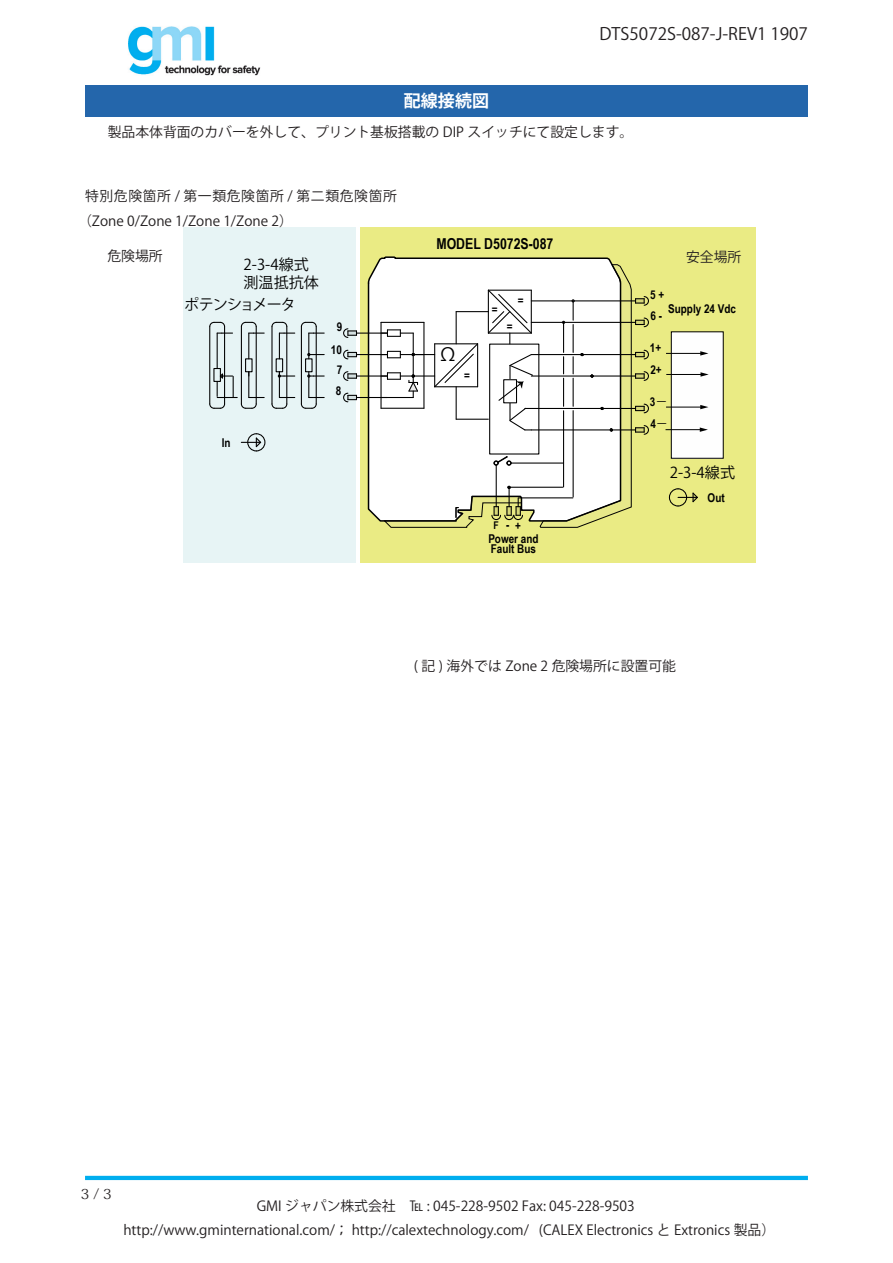
<style>
.page{position:relative;width:893px;height:1263px;background:#fff}
.page>*{position:absolute;margin:0;border:0;box-sizing:border-box;transform-origin:0 0}
.t1{font:18px "Koz Go Pr 6 N";color:#000}
.t2{font:16.95px "Koz Go Pr 6 N";color:#231f20}
.t3{font:700 16.95px "Koz Go Pr 6 N";color:#fff}
.t4{font:15px/18px "Koz Go Pr 6 N";color:#000}
.t5{font:700 15px "Arial Narrow";color:#000}
.t6{font:15px "Koz Go Pr 6 N";letter-spacing:-.06em;color:#000}
.t7{font:13.8px "Koz Go Pr 6 N";color:#231f20}
.t8{font:13.8px/24.2px "Koz Go Pr 6 N";letter-spacing:.045em;color:#231f20}
.t9{font:13.8px "Koz Min Pr 6 N";color:#231f20}
.t10{font:700 12.15px/21.5px "Arial Narrow";color:#000}
.t11{font:700 10.65px "Arial Narrow";color:#000}
.s1{font-family:"Koz Go Pr 6 N";font-weight:400}
</style>
<div class="page">
<hr style="left:85px;top:1176px;width:723px;height:4px;background:#00aeef">
<img style="left:128px;top:26px;width:133px;height:50px">
<div style="left:85px;top:85px;width:723px;height:31px;background:#2466ab"></div>
<div style="left:183px;top:227px;width:173px;height:336px;background:#e7f4f5"></div>
<div style="left:360px;top:227px;width:396px;height:335px;background:#eaeb84"></div>
<svg style="left:367px;top:256px;width:246px;height:266px;background:#dadacc"></svg>
<svg style="left:383px;top:264px;width:249px;height:264px;background:#f3f3e9"></svg>
<svg style="left:487px;top:289px;width:46px;height:55px;background:#d9d9d9"></svg>
<hr style="left:531px;top:322px;width:105px;height:1px;background:#000">
<hr style="left:531px;top:300px;width:105px;height:1px;background:#000">
<hr style="left:531px;top:375px;width:105px;height:2px;background:#000">
<hr style="left:531px;top:354px;width:105px;height:1px;background:#000">
<hr style="left:456px;top:312px;width:1px;height:32px;background:#000">
<hr style="left:456px;top:311px;width:32px;height:1px;background:#000">
<svg style="left:635px;top:296px;width:14px;height:10px"></svg>
<svg style="left:635px;top:371px;width:14px;height:10px"></svg>
<svg style="left:635px;top:349px;width:14px;height:11px"></svg>
<svg style="left:635px;top:317px;width:14px;height:11px"></svg>
<hr style="left:356px;top:354px;width:31px;height:1px;background:#000">
<hr style="left:356px;top:333px;width:31px;height:1px;background:#000">
<hr style="left:356px;top:375px;width:31px;height:2px;background:#000">
<hr style="left:381px;top:397px;width:32px;height:1px;background:#000">
<svg style="left:343px;top:328px;width:14px;height:10px"></svg>
<svg style="left:343px;top:349px;width:14px;height:11px"></svg>
<svg style="left:343px;top:371px;width:14px;height:10px"></svg>
<hr style="left:563px;top:322px;width:1px;height:30px;background:#000">
<hr style="left:356px;top:397px;width:31px;height:1px;background:#000">
<svg style="left:343px;top:392px;width:14px;height:11px"></svg>
<hr style="left:381px;top:322px;width:43px;height:1px;background:#000">
<hr style="left:380px;top:322px;width:2px;height:86px;background:#000">
<hr style="left:381px;top:408px;width:43px;height:1px;background:#000">
<hr style="left:423px;top:322px;width:1px;height:86px;background:#000">
<svg style="left:381px;top:329px;width:98px;height:68px;background:#e1e1e1"></svg>
<hr style="left:510px;top:487px;width:53px;height:1px;background:#000">
<hr style="left:496px;top:465px;width:1px;height:42px;background:#000">
<hr style="left:519px;top:497px;width:54px;height:1px;background:#000">
<svg style="left:491px;top:485px;width:33px;height:36px"></svg>
<svg style="left:493px;top:455px;width:19px;height:11px"></svg>
<hr style="left:563px;top:411px;width:1px;height:76px;background:#000">
<hr style="left:573px;top:411px;width:1px;height:86px;background:#000">
<svg style="left:609px;top:427px;width:5px;height:5px"></svg>
<hr style="left:531px;top:429px;width:105px;height:1px;background:#000">
<hr style="left:531px;top:408px;width:105px;height:1px;background:#000">
<svg style="left:635px;top:403px;width:14px;height:11px"></svg>
<svg style="left:635px;top:425px;width:14px;height:10px"></svg>
<hr style="left:456px;top:419px;width:32px;height:1px;background:#000">
<hr style="left:456px;top:387px;width:1px;height:32px;background:#000">
<svg style="left:571px;top:299px;width:34px;height:112px;background:#eaeaea"></svg>
<svg style="left:563px;top:357px;width:1px;height:49px"></svg>
<svg style="left:668px;top:488px;width:30px;height:19px"></svg>
<svg style="left:241px;top:433px;width:25px;height:19px"></svg>
<div style="left:276px;top:358px;width:7px;height:14px;border:1px solid #000"></div>
<div style="left:305px;top:358px;width:8px;height:14px;border:1px solid #000"></div>
<div style="left:213px;top:368px;width:8px;height:14px;border:1px solid #000"></div>
<hr style="left:217px;top:333px;width:1px;height:35px;background:#000">
<hr style="left:271px;top:327px;width:2px;height:77px;background:#000">
<hr style="left:286px;top:327px;width:1px;height:77px;background:#000">
<hr style="left:301px;top:327px;width:1px;height:77px;background:#000">
<hr style="left:316px;top:327px;width:1px;height:77px;background:#000">
<hr style="left:209px;top:327px;width:1px;height:77px;background:#000">
<hr style="left:224px;top:327px;width:1px;height:77px;background:#000">
<svg style="left:271px;top:372px;width:53px;height:37px"></svg>
<svg style="left:209px;top:321px;width:24px;height:13px"></svg>
<div style="left:245px;top:358px;width:8px;height:14px;border:1px solid #000"></div>
<svg style="left:240px;top:321px;width:24px;height:38px"></svg>
<hr style="left:241px;top:327px;width:1px;height:77px;background:#000">
<hr style="left:256px;top:327px;width:1px;height:77px;background:#000">
<svg style="left:271px;top:321px;width:53px;height:38px"></svg>
<svg style="left:209px;top:371px;width:55px;height:38px"></svg>
<div style="left:489px;top:344px;width:50px;height:110px;border:1px solid #000"></div>
<svg style="left:497px;top:353px;width:37px;height:78px;background:#e7e7e7"></svg>
<div style="left:671px;top:332px;width:52px;height:126px;background:#fefefe"></div>
<div style="left:671px;top:331px;width:53px;height:128px;border:1px solid #000"></div>
<hr style="left:666px;top:374px;width:36px;height:1px;background:#000">
<svg style="left:700px;top:372px;width:9px;height:5px"></svg>
<hr style="left:666px;top:407px;width:36px;height:1px;background:#000">
<svg style="left:700px;top:405px;width:8px;height:4px"></svg>
<hr style="left:666px;top:353px;width:36px;height:1px;background:#000">
<svg style="left:700px;top:351px;width:8px;height:5px"></svg>
<hr style="left:665px;top:429px;width:36px;height:1px;background:#000">
<svg style="left:700px;top:427px;width:8px;height:5px"></svg>
<hr style="left:511px;top:462px;width:52px;height:2px;background:#000">
<p class="t2" style="left:599px;top:25px;width:210px">DTS5072S-087- -J REV1 1907</p>
<p class="t3" style="left:404px;top:91px;width:87px">配線接続図</p>
<p class="t7" style="left:108px;top:124px;width:527px">製品本体背面のカバーを外して、プリント基板搭載の DIP スイッチにて設定します。</p>
<p class="t8" style="left:78px;top:185px;width:320px;text-indent:7px">特別危険箇所 / 第一類危険箇所 / 第二類危険箇所（Zone 0/Zone 1/Zone 1/Zone (2</p>
<p class="t7" style="left:107px;top:249px;width:57px">危険場所</p>
<p class="t4" style="left:244px;top:256px;width:77px">2-3-4線式測温抵抗体</p>
<p class="t6" style="left:184px;top:296px;width:113px">ポテンショメータ</p>
<p class="t10" style="left:331px;top:315px;width:13px;line-height:22.6px;text-align:center">9<br>10</p>
<p class="t10" style="left:337px;top:358px;width:7px">7</p>
<p class="t10" style="left:336px;top:380px;width:7px">8</p>
<p class="t10" style="left:222px;top:431px;width:10px">In</p>
<p class="t5" style="left:436px;top:232px;width:119px">MODEL D5072S-087</p>
<p class="t1" style="left:439px;top:344px;width:20px">Ω</p>
<p class="t10" style="left:464px;top:365px;width:7px">=</p>
<p class="t10" style="left:492px;top:298px;width:7px">=</p>
<p class="t10" style="left:518px;top:290px;width:7px">=</p>
<p class="t10" style="left:507px;top:315px;width:7px">=</p>
<p class="t11" style="left:494px;top:517px;width:7px">F</p>
<p class="t10" style="left:488px;top:532px;width:52px;line-height:10.8px">Power and<br>Fault Bus</p>
<p class="t10" style="left:515px;top:515px;width:7px">+</p>
<p class="t10" style="left:506px;top:514px;width:5px">-</p>
<p class="t7" style="left:686px;top:249px;width:57px">安全場所</p>
<p class="t10" style="left:650px;top:283px;width:16px">+5 -6</p>
<p class="t10" style="left:650px;top:337px;width:13px">1+<br>2+</p>
<p class="t10" style="left:668px;top:297px;width:69px">Supply 24 Vdc</p>
<p class="t10" style="left:650px;top:391px;width:20px">3<span class="s1">－<br></span>4<span class="s1">－</span></p>
<p class="t4" style="left:670px;top:464px;width:67px">2-3-4線式</p>
<p class="t10" style="left:708px;top:486px;width:19px">Out</p>
<p class="t7" style="left:414px;top:658px;width:264px">記( ) 海外では Zone 2 危険場所に設置可能</p>
<p class="t9" style="left:81px;top:1186px;width:32px">3 3/</p>
<p class="t7" style="left:257px;top:1198px;width:380px">GMI ジャパン株式会社　℡ : 045-228-9502 Fax: 045-228-9503</p>
<p class="t7" style="left:123px;top:1222px;width:407px">http://www.gminternational.com/； http://calextechnology.com/</p>
<p class="t7" style="left:539px;top:1222px;width:238px">(CALEX Electronics と Extronics 製品(</p>
</div>
